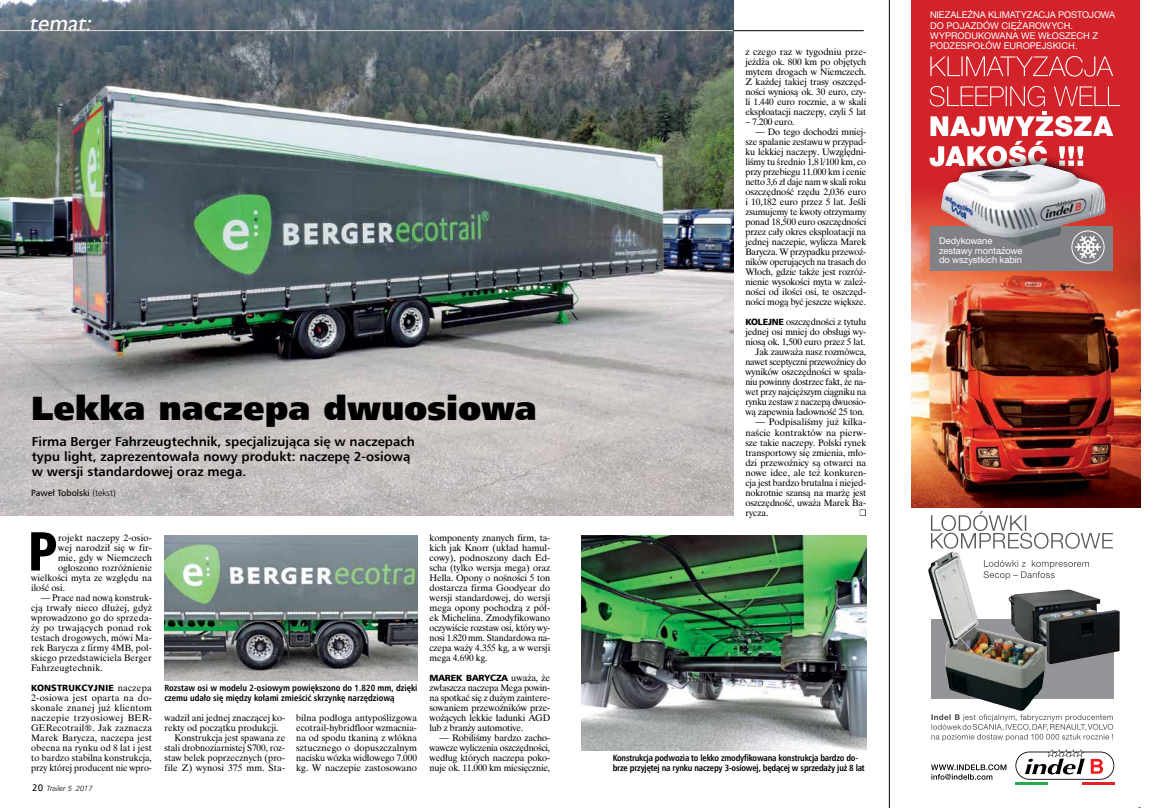
<style>
.page{position:relative;width:1163px;height:808px;background:#fff}
.page>*{position:absolute;margin:0;border:0;box-sizing:border-box;transform-origin:0 0}
.t1{font:55.1px "Humnst 777 Blk Cn EU Normal";color:#000}
.t2{font:33.8px "Humnst 777 X Blk EU Normal";letter-spacing:-.005em;color:#000}
.t3{font:italic 24px "Gill Sans";color:#fff}
.t4{font:13px/15px "Humnst 777 EU Bold";color:#000}
.t5{font:9.3px/10.3px "Helvetica Neue LT Std";letter-spacing:-.005em;color:#fff}
.t6{font:9px/10px "Dutch 801 Rm PL";letter-spacing:-.02em;color:#000;text-align:justify}
.t7{font:9px "Dutch 801 Rm PL";color:#000}
.t8{font:9px/10px "Humnst 777 Cn EU Bold";letter-spacing:-.02em;color:#000}
.t9{font:9px/10px "Humnst 777 Cn EU Bold";color:#000}
.t10{font:9px "Dutch 801 Rm PL";letter-spacing:.01em;color:#000}
.t11{font:9px "Dutch 801 Rm PL";letter-spacing:.015em;color:#000}
.t12{font:9px "Humnst 777 Blk EU Normal";letter-spacing:.025em;color:#000}
.t13{font:9px "Humnst 777 EU Normal";color:#000}
.t14{font:9px "Humnst 777 Blk EU Normal";letter-spacing:-.005em;color:#000}
.t15{font:9px "Dutch 801 Rm PL";letter-spacing:.005em;color:#000}
.t16{font:9px "Wingdings";color:#fff}
.t17{font:7.5px "Humnst 777 Lt EU Italic";color:#000}
.s1{font-family:"Humnst 777 Blk EU Normal"}
.s2{font-family:"Humnst 777 Lt EU Normal"}
.s3{font-family:"Dutch 801 Rm PL"}
.s4{font-family:"Humnst 777 EU Normal";font-size:9.5px}
</style>
<div class="page">
<img style="left:0;top:0;width:733px;height:515px">
<hr style="left:0;top:31px;width:863px;height:1px;background:#000">
<div style="left:911px;top:0;width:229px;height:502px;background:#d2232a"></div>
<img style="left:911px;top:194px;width:229px;height:313px">
<svg style="left:931px;top:764px;width:75px;height:16px"></svg>
<img style="left:931px;top:619px;width:182px;height:80px">
<svg style="left:931px;top:511px;width:181px;height:38px"></svg>
<svg style="left:983px;top:560px;width:105px;height:20px"></svg>
<svg style="left:931px;top:714px;width:181px;height:27px"></svg>
<svg style="left:930px;top:226px;width:182px;height:45px;background:#828588"></svg>
<div style="left:1071px;top:231px;width:33px;height:32px;border:1px solid #fff;border-radius:50%"></div>
<svg style="left:1074px;top:235px;width:26px;height:23px"></svg>
<svg style="left:1015px;top:749px;width:99px;height:31px"></svg>
<hr style="left:1015px;top:782px;width:32px;height:3px;background:#23aa4a">
<hr style="left:1081px;top:782px;width:33px;height:3px;background:#e31f27">
<svg style="left:930px;top:56px;width:183px;height:21px"></svg>
<div style="left:942px;top:153px;width:162px;height:58px;background:#000;opacity:.8"></div>
<svg style="left:929px;top:86px;width:190px;height:119px"></svg>
<img style="left:957px;top:164px;width:81px;height:17px">
<img style="left:1008px;top:589px;width:111px;height:75px">
<img style="left:928px;top:552px;width:24px;height:53px">
<hr style="left:889px;top:0;width:1px;height:808px;background:#000">
<img style="left:581px;top:535px;width:285px;height:215px">
<img style="left:164px;top:535px;width:253px;height:145px">
<svg style="left:859px;top:510px;width:6px;height:5px"></svg>
<hr style="left:0;top:31px;width:733px;height:1px;background:#fff">
<h3 class="t3" style="left:29px;top:8px;width:67px">temat:</h3>
<p class="t5" style="left:929px;top:10px;width:187px">NIEZALEZNA KLIMATYZACJA POSTOJOWA<br>DO POJAZDÓW CIEZAROWYCH.<br>WYPRODUKOWANA WE WŁOSZECH Z<br>PODZESPOŁÓW EUROPEJSKICH.</p>
<p class="t6" style="left:745px;top:47px;width:122px">z czego raz w tygodniu prze&shy;jeżdża ok. 800 km po objętych mytem drogach w Niemczech.<br>Z każdej takiej trasy oszczęd&shy;ności wyniosą ok. 30 euro, czy&shy;li 1.440 euro rocznie, a w skali eksploatacji naczepy, czyli 5 lat</p>
<p class="t6" style="left:745px;top:117px;width:51px">– 7.200 euro.</p>
<p class="t6" style="left:745px;top:127px;width:122px;text-indent:10px">— Do tego dochodzi mniej&shy;sze spalanie zestawu w przypad&shy;ku lekkiej naczepy. Uwzględni&shy;liśmy tu średnio 1,8 l/100 km, co przy przebiegu 11.000 km i cenie netto 3,6 zł daje nam w skali roku oszczędność rzędu 2,036 euro i 10,182 euro przez 5 lat. Jeśli zsumujemy te kwoty otrzymamy ponad 18,500 euro oszczędności przez cały okres eksploatacji na jednej naczepie, wylicza Marek Barycza. W przypadku przewoź&shy;ników operujących na trasach do Włoch, gdzie także jest rozróż&shy;nienie wysokości myta w zależ&shy;ności od ilości osi, te oszczęd&shy;ności mogą być jeszcze większe.</p>
<p class="t6" style="left:745px;top:317px;width:122px;text-align:right"><span class="s1">KOLEJNE</span> oszczędności z tytułu jednej osi mniej do obsługi wy&shy;niosą ok. 1,500 euro przez 5 lat.<br>Jak zauważa nasz rozmówca, nawet sceptyczni przewoźnicy do wyników oszczędności w spala&shy;niu powinny dostrzec fakt, że na&shy;wet przy najcięższym ciągniku na rynku zestaw z naczepą dwuosio&shy;wą zapewnia ładowność 25 ton.</p>
<p class="t6" style="left:745px;top:417px;width:122px;text-indent:10px">— Podpisaliśmy już kilka&shy;naście kontraktów na pierw&shy;sze takie naczepy. Polski rynek transportowy się zmienia, mło&shy;dzi przewoźnicy są otwarci na nowe idee, ale też konkuren&shy;cja jest bardzo brutalna i niejed&shy;nokrotnie szansą na marżę jest oszczędność, uważa Marek Ba&shy;rycza.</p>
<p class="t5" style="left:938px;top:235px;width:85px;line-height:9.8px">Dedykowane zestawy montazowe do wszystkich kabin</p>
<h2 class="t2" style="left:31px;top:387px;width:507px">Lekka naczepa dwuosiowa</h2>
<h3 class="t4" style="left:32px;top:433px;width:384px">Firma Berger Fahrzeugtechnik, specjalizująca się w naczepach typu light, zaprezentowała nowy produkt: naczepę 2-osiową w wersji standardowej oraz mega.</h3>
<p class="t13" style="left:31px;top:487px;width:86px">Paweł Tobolski <span class="s2">(tekst)</span></p>
<p class="t6" style="left:429px;top:532px;width:122px">komponenty znanych firm, ta&shy;kich jak Knorr (układ hamul&shy;cowy), podnoszony dach Ed&shy;scha (tylko wersja mega) oraz Hella. Opony o nośności 5 ton dostarcza firma Goodyear do wersji standardowej, do wersji mega opony pochodzą z pół&shy;ek Michelina. Zmodyfikowano oczywiście rozstaw osi, który wy&shy;nosi 1.820 mm. Standardowa na&shy;czepa waży 4.355 kg, a w wersji mega 4.690 kg.</p>
<p class="t14" style="left:429px;top:672px;width:122px">MAREK BARYCZA <span class="s3">uważa, że</span></p>
<p class="t6" style="left:429px;top:682px;width:122px">zwłaszcza naczepa Mega powin&shy;na spotkać się z dużym zaintere&shy;sowaniem przewoźników prze&shy;wożących lekkie ładunki AGD lub z branży automotive.</p>
<p class="t6" style="left:429px;top:732px;width:122px;text-indent:10px">— Robiliśmy bardzo zacho&shy;wawcze wyliczenia oszczędności, według których naczepa poko&shy;nuje ok. 11.000 km miesięcznie,</p>
<p class="t16" style="left:859px;top:508px;width:8px">■</p>
<h1 class="t1" style="left:27px;top:516px;width:31px">P</h1>
<p class="t10" style="left:58px;top:531px;width:95px">rojekt naczepy 2-osio-</p>
<p class="t10" style="left:58px;top:541px;width:95px">wej narodził się w fir-</p>
<p class="t15" style="left:58px;top:551px;width:95px">mie, gdy w Niemczech</p>
<p class="t7" style="left:58px;top:561px;width:95px">ogłoszono rozróżnienie</p>
<p class="t7" style="left:31px;top:571px;width:122px">wielkości myta ze względu na</p>
<p class="t7" style="left:31px;top:581px;width:35px">ilość osi.</p>
<p class="t6" style="left:31px;top:592px;width:122px;text-indent:10px">— Prace nad nową konstruk&shy;cją trwały nieco dłużej, gdyż wprowadzono go do sprzeda&shy;ży po trwających ponad rok testach drogowych, mówi Ma&shy;rek Barycza z firmy 4MB, pol&shy;skiego przedstawiciela Berger Fahrzeugtechnik.</p>
<p class="t12" style="left:31px;top:682px;width:122px">KONSTRUKCYJNIE <span class="s3">naczepa</span></p>
<p class="t6" style="left:31px;top:692px;width:122px">2-osiowa jest oparta na do&shy;skonale znanej już klientom naczepie trzyosiowej BER-GERecotrail®. Jak zaznacza Marek Barycza, naczepa jest obecna na rynku od 8 lat i jest to bardzo stabilna konstrukcja, przy której producent nie wpro-</p>
<p class="t9" style="left:164px;top:682px;width:254px">Rozstaw osi w modelu 2-osiowym powiększono do 1.820 mm, dzięki czemu udało się między kołami zmieścić skrzynkę narzędziową</p>
<p class="t7" style="left:164px;top:711px;width:122px">wadził ani jednej znaczącej ko-</p>
<p class="t7" style="left:164px;top:721px;width:116px">rekty od początku produkcji.</p>
<p class="t7" style="left:174px;top:731px;width:112px">Konstrukcja jest spawana ze</p>
<p class="t6" style="left:164px;top:742px;width:122px">stali drobnoziarnistej S700, roz-</p>
<p class="t7" style="left:164px;top:751px;width:122px">staw belek poprzecznych (pro-</p>
<p class="t11" style="left:164px;top:761px;width:122px">file Z) wynosi 375 mm. Sta-</p>
<p class="t6" style="left:296px;top:712px;width:122px">bilna podłoga antypoślizgowa ecotrail-hybridfloor wzmacnia&shy;na od spodu tkaniną z włókna sztucznego o dopuszczalnym nacisku wózka widłowego 7.000 kg. W naczepie zastosowano</p>
<p class="t8" style="left:612px;top:752px;width:253px">Konstrukcja podwozia to lekko zmodyfikowana konstrukcja bardzo do&shy;brze przyjętej na rynku naczepy 3-osiowej, będącej w sprzedaży już 8 lat</p>
<p class="t17" style="left:32px;top:783px;width:62px"><span class="s4">20</span> Trailer 5 2017</p>
</div>
